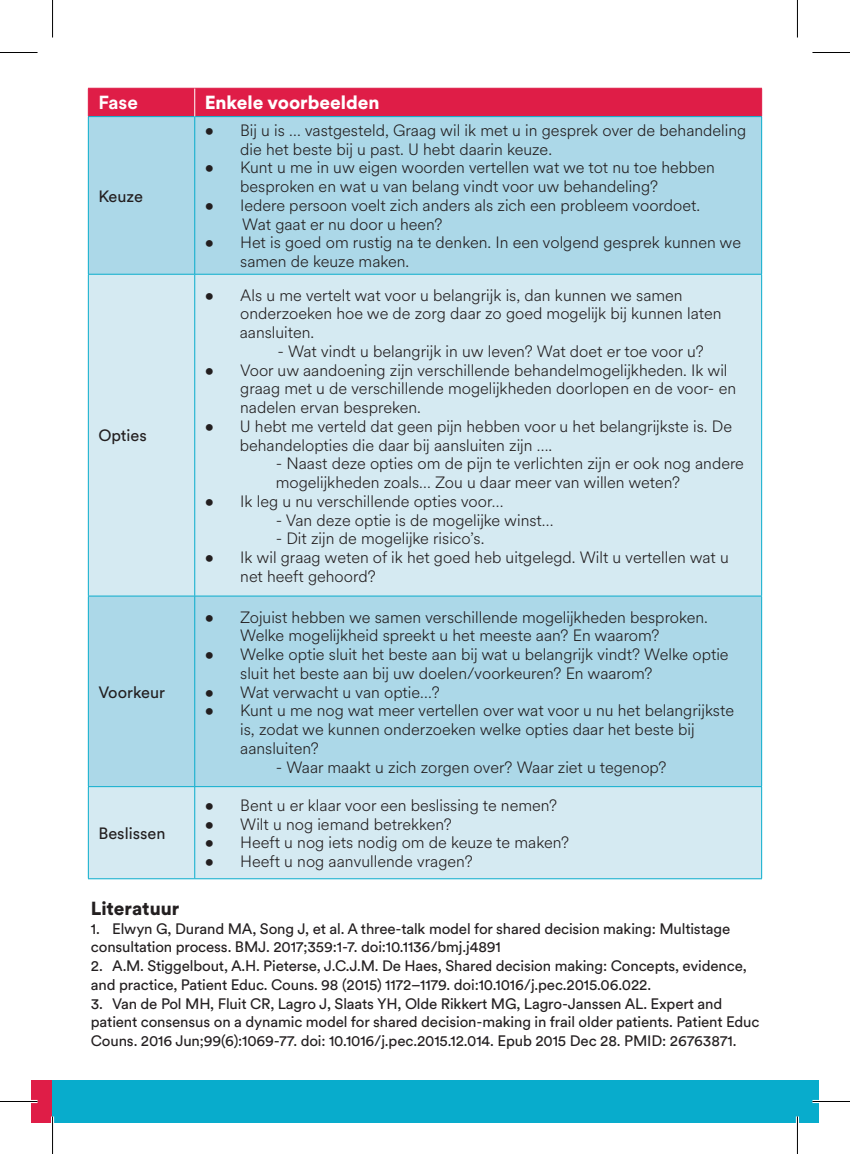
<style>
.page{position:relative;width:850px;height:1154px;background:#fff}
.page>*{position:absolute;margin:0;border:0;box-sizing:border-box;transform-origin:0 0}
.t1{font:900 18.75px "Circular XX";color:#fff}
.t2{font:900 18.75px "Circular XX";color:#231f20}
.t3{font:700 18.75px "Circular XX";color:#fff}
.t4{font:300 16.25px/18.8px "Circular XX";color:#231f20}
.t5{font:16.25px "Circular XX";color:#231f20}
.t6{font:15px/18.8px "Circular XX";letter-spacing:-.01em;color:#231f20}
</style>
<div class="page">
<div style="left:31px;top:1080px;width:21px;height:43px;background:#df1d47"></div>
<div style="left:52px;top:1080px;width:766px;height:43px;background:#08accc"></div>
<div style="left:89px;top:117px;width:671px;height:157px;background:#acd8e8"></div>
<svg style="left:89px;top:275px;width:671px;height:603px;background:#c7e4ee"></svg>
<hr style="left:88px;top:117px;width:1px;height:157px;background:#08accc">
<hr style="left:194px;top:117px;width:1px;height:157px;background:#08accc">
<hr style="left:760px;top:117px;width:1px;height:157px;background:#08accc">
<hr style="left:88px;top:274px;width:107px;height:1px;background:#08accc">
<hr style="left:88px;top:275px;width:1px;height:321px;background:#08accc">
<hr style="left:195px;top:274px;width:566px;height:1px;background:#08accc">
<hr style="left:194px;top:275px;width:1px;height:321px;background:#08accc">
<hr style="left:760px;top:275px;width:1px;height:321px;background:#08accc">
<hr style="left:88px;top:596px;width:107px;height:1px;background:#08accc">
<hr style="left:88px;top:596px;width:1px;height:190px;background:#08accc">
<hr style="left:195px;top:596px;width:566px;height:1px;background:#08accc">
<hr style="left:194px;top:596px;width:1px;height:190px;background:#08accc">
<hr style="left:760px;top:596px;width:1px;height:190px;background:#08accc">
<hr style="left:88px;top:786px;width:107px;height:1px;background:#08accc">
<hr style="left:88px;top:787px;width:1px;height:91px;background:#08accc">
<hr style="left:195px;top:786px;width:566px;height:1px;background:#08accc">
<hr style="left:194px;top:787px;width:1px;height:91px;background:#08accc">
<hr style="left:760px;top:787px;width:1px;height:91px;background:#08accc">
<hr style="left:88px;top:878px;width:107px;height:1px;background:#08accc">
<hr style="left:195px;top:878px;width:566px;height:1px;background:#08accc">
<svg style="left:88px;top:88px;width:673px;height:29px;background:#d8224c"></svg>
<hr style="left:0;top:1100px;width:38px;height:3px;background:#fff">
<hr style="left:812px;top:1100px;width:37px;height:3px;background:#fff">
<hr style="left:51px;top:1116px;width:3px;height:38px;background:#fff">
<hr style="left:795px;top:1116px;width:3px;height:38px;background:#fff">
<hr style="left:0;top:52px;width:38px;height:1px;background:#000">
<hr style="left:812px;top:52px;width:37px;height:1px;background:#000">
<hr style="left:0;top:1101px;width:38px;height:1px;background:#000">
<hr style="left:812px;top:1101px;width:37px;height:1px;background:#000">
<hr style="left:52px;top:0;width:1px;height:38px;background:#000">
<hr style="left:52px;top:1116px;width:1px;height:38px;background:#000">
<hr style="left:796px;top:0;width:1px;height:38px;background:#000">
<hr style="left:796px;top:1116px;width:1px;height:38px;background:#000">
<p class="t3" style="left:98px;top:90px;width:41px">Fase</p>
<p class="t1" style="left:205px;top:90px;width:176px">Enkele voorbeelden</p>
<p class="t5" style="left:98px;top:185px;width:46px">Keuze</p>
<p class="t5" style="left:98px;top:425px;width:50px">Opties</p>
<p class="t5" style="left:98px;top:681px;width:68px">Voorkeur</p>
<p class="t5" style="left:98px;top:822px;width:69px">Beslissen</p>
<p class="t4" style="left:240px;top:120px;width:507px;text-indent:-35px">• Bij u is … vastgesteld, Graag wil ik met u in gesprek over de behandeling die het beste bij u past. U hebt daarin keuze.</p>
<p class="t4" style="left:240px;top:158px;width:476px;text-indent:-35px">• Kunt u me in uw eigen woorden vertellen wat we tot nu toe hebben besproken en wat u van belang vindt voor uw behandeling?</p>
<p class="t4" style="left:242px;top:195px;width:459px;text-indent:-38px">• Iedere persoon voelt zich anders als zich een probleem voordoet.<br>Wat gaat er nu door u heen?</p>
<p class="t4" style="left:240px;top:233px;width:502px;text-indent:-35px">• Het is goed om rustig na te denken. In een volgend gesprek kunnen we samen de keuze maken.</p>
<p class="t4" style="left:240px;top:285px;width:483px;text-indent:-35px">• Als u me vertelt wat voor u belangrijk is, dan kunnen we samen onderzoeken hoe we de zorg daar zo goed mogelijk bij kunnen laten aansluiten.</p>
<p class="t4" style="left:277px;top:341px;width:427px">- Wat vindt u belangrijk in uw leven? Wat doet er toe voor u?</p>
<p class="t4" style="left:240px;top:360px;width:497px;text-indent:-35px">• Voor uw aandoening zijn verschillende behandelmogelijkheden. Ik wil graag met u de verschillende mogelijkheden doorlopen en de voor- en nadelen ervan bespreken.</p>
<p class="t4" style="left:240px;top:416px;width:493px;text-indent:-35px">• U hebt me verteld dat geen pijn hebben voor u het belangrijkste is. De behandelopties die daar bij aansluiten zijn ….</p>
<p class="t4" style="left:275px;top:454px;width:469px">- Naast deze opties om de pijn te verlichten zijn er ook nog andere mogelijkheden zoals… Zou u daar meer van willen weten?</p>
<p class="t4" style="left:205px;top:491px;width:300px">• Ik leg u nu verschillende opties voor…</p>
<p class="t4" style="left:275px;top:510px;width:279px">- Van deze optie is de mogelijke winst…</p>
<p class="t4" style="left:275px;top:529px;width:210px">- Dit zijn de mogelijke risico’s.</p>
<p class="t4" style="left:240px;top:547px;width:490px;text-indent:-35px">• Ik wil graag weten of ik het goed heb uitgelegd. Wilt u vertellen wat u net heeft gehoord?</p>
<p class="t4" style="left:240px;top:607px;width:469px;text-indent:-35px">• Zojuist hebben we samen verschillende mogelijkheden besproken.<br>Welke mogelijkheid spreekt u het meeste aan? En waarom?</p>
<p class="t4" style="left:240px;top:644px;width:489px;text-indent:-35px">• Welke optie sluit het beste aan bij wat u belangrijk vindt? Welke optie sluit het beste aan bij uw doelen/voorkeuren? En waarom?</p>
<p class="t4" style="left:205px;top:682px;width:236px">• Wat verwacht u van optie…?</p>
<p class="t4" style="left:240px;top:700px;width:495px;text-indent:-35px">• Kunt u me nog wat meer vertellen over wat voor u nu het belangrijkste is, zodat we kunnen onderzoeken welke opties daar het beste bij aansluiten?</p>
<p class="t4" style="left:275px;top:757px;width:392px">- Waar maakt u zich zorgen over? Waar ziet u tegenop?</p>
<p class="t4" style="left:205px;top:795px;width:354px">• Bent u er klaar voor een beslissing te nemen?</p>
<p class="t4" style="left:205px;top:814px;width:248px">• Wilt u nog iemand betrekken?</p>
<p class="t4" style="left:205px;top:832px;width:365px">• Heeft u nog iets nodig om de keuze te maken?</p>
<p class="t4" style="left:205px;top:851px;width:269px">• Heeft u nog aanvullende vragen?</p>
<p class="t2" style="left:91px;top:895px;width:90px">Literatuur</p>
<p class="t6" style="left:91px;top:918px;width:640px">1. Elwyn G, Durand MA, Song J, et al. A three-talk model for shared decision making: Multistage consultation process. BMJ. 2017;359:1-7. doi:10.1136/bmj.j4891</p>
<p class="t6" style="left:91px;top:956px;width:657px">2. A.M. Stiggelbout, A.H. Pieterse, J.C.J.M. De Haes, Shared decision making: Concepts, evidence, and practice, Patient Educ. Couns. 98 (2015) 1172–1179. doi:10.1016/j.pec.2015.06.022.</p>
<p class="t6" style="left:91px;top:993px;width:669px">3. Van de Pol MH, Fluit CR, Lagro J, Slaats YH, Olde Rikkert MG, Lagro-Janssen AL. Expert and patient consensus on a dynamic model for shared decision-making in frail older patients. Patient Educ<br>Couns. 2016 Jun;99(6):1069-77. doi: 10.1016/j.pec.2015.12.014. Epub 2015 Dec 28. PMID: 26763871.</p>
</div>
